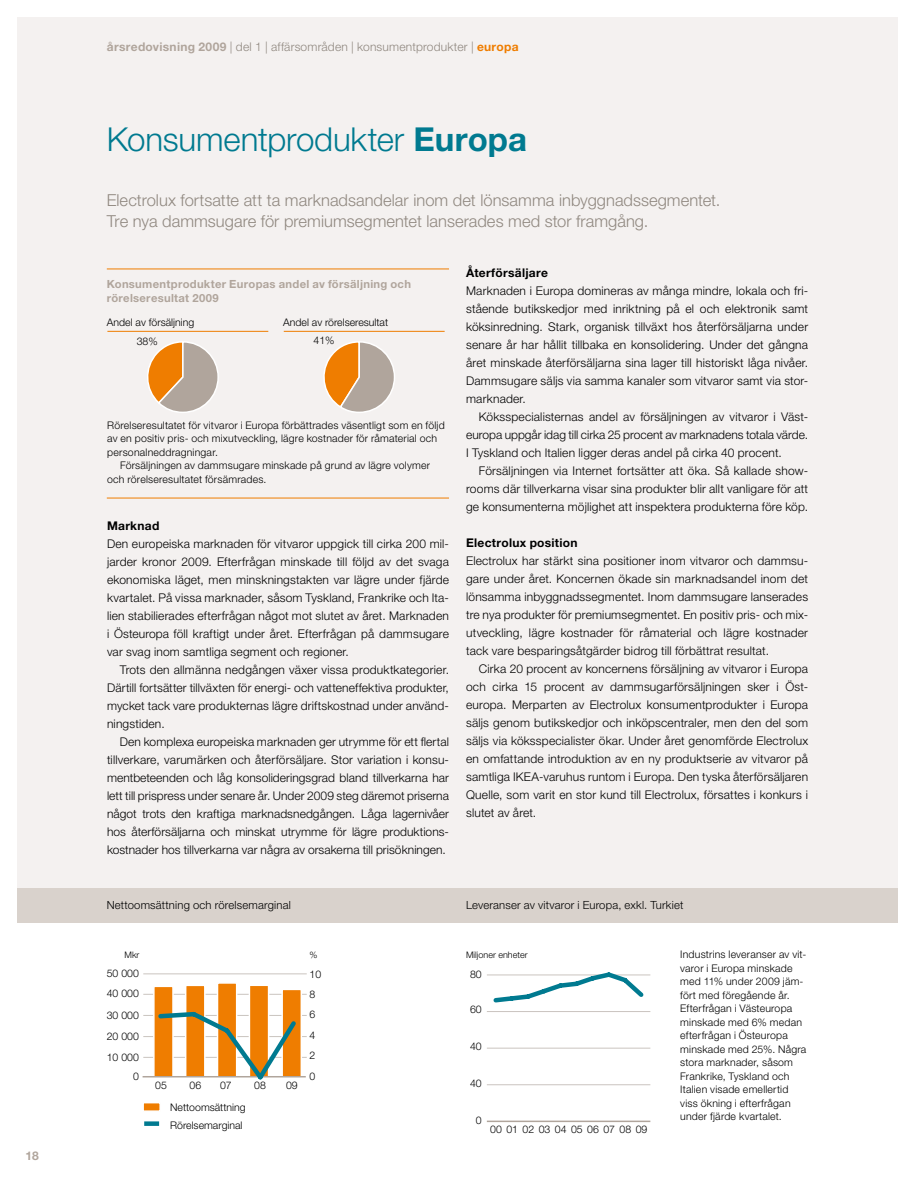
<style>
.page{position:relative;width:915px;height:1191px;background:#fff}
.page>*{position:absolute;margin:0;border:0;box-sizing:border-box;transform-origin:0 0}
.t1{font:300 33px "Helvetica Neue LT Std";letter-spacing:-.005em;color:#007a90}
.t2{font:300 16.5px/21px "Helvetica Neue LT Std";color:#908880}
.t3{font:300 12px/18px "Helvetica Neue LT Std";letter-spacing:.015em;color:#000;text-align:justify}
.t4{font:300 12px "Helvetica Neue LT Std";letter-spacing:.015em;color:#908880}
.t5{font:700 12px "Helvetica Neue LT Std";letter-spacing:.025em;color:#000}
.t6{font:300 12px "Helvetica Neue LT Std";letter-spacing:.015em;color:#b0a59c}
.t7{font:700 12px "Helvetica Neue LT Std";color:#b0a59c}
.t8{font:300 11.25px "Helvetica Neue LT Std";letter-spacing:.015em;color:#000}
.t9{font:700 11.25px/13.5px "Helvetica Neue LT Std";letter-spacing:.025em;color:#b0a59c}
.t10{font:300 10.5px/13.5px "Helvetica Neue LT Std";letter-spacing:.02em;color:#000}
.t11{font:300 10.5px/18.5px "Helvetica Neue LT Std";color:#000}
.t12{font:300 9px "Helvetica Neue LT Std";color:#000}
.s1{font-weight:700;color:#b0a59c}
.s2{font-weight:700;color:#ef7d00}
.s3{font-weight:700}
</style>
<div class="page">
<div style="left:17px;top:17px;width:880px;height:905px;background:#f4f1f0"></div>
<div style="left:17px;top:888px;width:880px;height:34px;background:#d9d2cc"></div>
<hr style="left:107px;top:497px;width:342px;height:1px;background:#ef7d00">
<hr style="left:107px;top:268px;width:342px;height:1px;background:#ef7d00">
<svg style="left:324px;top:341px;width:71px;height:72px"></svg>
<hr style="left:284px;top:331px;width:160px;height:1px;background:#ef7d00">
<svg style="left:147px;top:341px;width:72px;height:72px"></svg>
<hr style="left:107px;top:331px;width:161px;height:1px;background:#ef7d00">
<hr style="left:143px;top:973px;width:163px;height:1px;background:#cac4bf">
<hr style="left:143px;top:994px;width:163px;height:1px;background:#cac4bf">
<hr style="left:143px;top:1015px;width:163px;height:1px;background:#cac4bf">
<hr style="left:143px;top:1036px;width:163px;height:1px;background:#cac4bf">
<hr style="left:143px;top:1057px;width:163px;height:1px;background:#cac4bf">
<div style="left:142px;top:1102px;width:19px;height:10px;background:#ef7d00;border:2px solid #fff"></div>
<div style="left:153px;top:985px;width:21px;height:93px;background:#ef7d00;border:2px solid #fff"></div>
<svg style="left:144px;top:1121px;width:15px;height:4px"></svg>
<div style="left:185px;top:984px;width:20px;height:94px;background:#ef7d00;border:2px solid #fff"></div>
<div style="left:217px;top:982px;width:20px;height:96px;background:#ef7d00;border:2px solid #fff"></div>
<div style="left:248px;top:984px;width:21px;height:94px;background:#ef7d00;border:2px solid #fff"></div>
<div style="left:281px;top:988px;width:21px;height:90px;background:#ef7d00;border:2px solid #fff"></div>
<hr style="left:142px;top:1076px;width:164px;height:1px;background:#b0a59c">
<svg style="left:156px;top:1008px;width:144px;height:72px"></svg>
<hr style="left:486px;top:974px;width:164px;height:1px;background:#cac4bf">
<hr style="left:486px;top:1011px;width:164px;height:1px;background:#cac4bf">
<hr style="left:486px;top:1048px;width:164px;height:1px;background:#cac4bf">
<hr style="left:486px;top:1084px;width:164px;height:1px;background:#cac4bf">
<hr style="left:486px;top:1120px;width:164px;height:2px;background:#b0a59c">
<svg style="left:490px;top:972px;width:157px;height:31px"></svg>
<p class="t7" style="left:26px;top:1148px;width:15px">18</p>
<p class="t4" style="left:107px;top:39px;width:413px"><span class="s1">årsredovisning 2009</span> | del 1 | affärsområden | konsumentprodukter | <span class="s2">europa</span></p>
<p class="t6" style="left:106px;top:39px;width:36px">av nitt</p>
<h1 class="t1" style="left:107px;top:119px;width:421px">Konsumentprodukter <span class="s3">Europa</span></h1>
<h2 class="t2" style="left:107px;top:189px;width:614px">Electrolux fortsatte att ta marknadsandelar inom det lönsamma inbyggnadssegmentet.<br>Tre nya dammsugare för premiumsegmentet lanserades med stor framgång.</h2>
<p class="t9" style="left:107px;top:277px;width:305px">Konsumentprodukter Europas andel av försäljning och rörelseresultat 2009</p>
<p class="t11" style="left:137px;top:312px;width:59px;line-height:18.9px;text-indent:-30px">Andel av försäljning<br>38%</p>
<p class="t11" style="left:313px;top:312px;width:76px;text-indent:-30px">Andel av rörelseresultat<br>41%</p>
<p class="t10" style="left:107px;top:418px;width:339px">Rörelseresultatet för vitvaror i Europa förbättrades väsentligt som en följd av en positiv pris- och mixutveckling, lägre kostnader för råmaterial och personalneddragningar.</p>
<p class="t10" style="left:107px;top:458px;width:324px;text-indent:13px">Försäljningen av dammsugare minskade på grund av lägre volymer och rörelseresultatet försämrades.</p>
<p class="t5" style="left:107px;top:518px;width:54px">Marknad</p>
<p class="t3" style="left:107px;top:534px;width:343px">Den europeiska marknaden för vitvaror uppgick till cirka 200 mil&shy;jarder kronor 2009. Efterfrågan minskade till följd av det svaga ekonomiska läget, men minskningstakten var lägre under fjärde kvartalet. På vissa marknader, såsom Tyskland, Frankrike och Ita&shy;lien stabilierades efterfrågan något mot slutet av året. Marknaden i Östeuropa föll kraftigt under året. Efterfrågan på dammsugare var svag inom samtliga segment och regioner.</p>
<p class="t3" style="left:107px;top:660px;width:343px;text-indent:13px">Trots den allmänna nedgången växer vissa produktkategorier.<br>Därtill fortsätter tillväxten för energi- och vatteneffektiva produkter, mycket tack vare produkternas lägre driftskostnad under använd&shy;ningstiden.</p>
<p class="t3" style="left:107px;top:732px;width:343px;text-indent:13px">Den komplexa europeiska marknaden ger utrymme för ett flertal tillverkare, varumärken och återförsäljare. Stor variation i konsu&shy;mentbeteenden och låg konsolideringsgrad bland tillverkarna har lett till prispress under senare år. Under 2009 steg däremot priserna något trots den kraftiga marknadsnedgången. Låga lagernivåer hos återförsäljarna och minskat utrymme för lägre produktions&shy;kostnader hos tillverkarna var några av orsakerna till prisökningen.</p>
<p class="t5" style="left:466px;top:265px;width:83px">Återförsäljare</p>
<p class="t3" style="left:466px;top:282px;width:343px">Marknaden i Europa domineras av många mindre, lokala och fri&shy;stående butikskedjor med inriktning på el och elektronik samt köksinredning. Stark, organisk tillväxt hos återförsäljarna under senare år har hållit tillbaka en konsolidering. Under det gångna året minskade återförsäljarna sina lager till historiskt låga nivåer.<br>Dammsugare säljs via samma kanaler som vitvaror samt via stor&shy;marknader.</p>
<p class="t3" style="left:466px;top:408px;width:343px;text-indent:13px">Köksspecialisternas andel av försäljningen av vitvaror i Väst&shy;europa uppgår idag till cirka 25 procent av marknadens totala värde.<br>I Tyskland och Italien ligger deras andel på cirka 40 procent.</p>
<p class="t3" style="left:466px;top:462px;width:343px;text-indent:13px">Försäljningen via Internet fortsätter att öka. Så kallade show&shy;rooms där tillverkarna visar sina produkter blir allt vanligare för att ge konsumenterna möjlighet att inspektera produkterna före köp.</p>
<p class="t5" style="left:466px;top:535px;width:113px">Electrolux position</p>
<p class="t3" style="left:466px;top:552px;width:343px">Electrolux har stärkt sina positioner inom vitvaror och dammsu&shy;gare under året. Koncernen ökade sin marknadsandel inom det lönsamma inbyggnadssegmentet. Inom dammsugare lanserades tre nya produkter för premiumsegmentet. En positiv pris- och mix&shy;utveckling, lägre kostnader för råmaterial och lägre kostnader tack vare besparingsåtgärder bidrog till förbättrat resultat.</p>
<p class="t3" style="left:466px;top:660px;width:343px;text-align:left;text-indent:13px">Cirka 20 procent av koncernens försäljning av vitvaror i Europa och cirka 15 procent av dammsugarförsäljningen sker i Öst&shy;europa. Merparten av Electrolux konsumentprodukter i Europa säljs genom butikskedjor och inköpscentraler, men den del som säljs via köksspecialister ökar. Under året genomförde Electrolux en omfattande introduktion av en ny produktserie av vitvaror på samtliga IKEA-varuhus runtom i Europa. Den tyska återförsäljaren Quelle, som varit en stor kund till Electrolux, försattes i konkurs i slutet av året.</p>
<p class="t8" style="left:107px;top:898px;width:185px">Nettoomsättning och rörelsemarginal</p>
<p class="t12" style="left:124px;top:949px;width:16px">Mkr</p>
<p class="t11" style="left:107px;top:963px;width:34px;line-height:20.1px">50 000<br>40 000</p>
<p class="t10" style="left:107px;top:1004px;width:34px;line-height:20.9px;text-align:justify">30 000<br>20 000<br>10 000</p>
<p class="t10" style="left:133px;top:1069px;width:7px">0</p>
<p class="t10" style="left:155px;top:1078px;width:13px">05</p>
<p class="t10" style="left:189px;top:1078px;width:13px">06</p>
<p class="t10" style="left:220px;top:1078px;width:13px">07</p>
<p class="t10" style="left:254px;top:1078px;width:13px">08</p>
<p class="t10" style="left:286px;top:1078px;width:13px">09</p>
<p class="t11" style="left:170px;top:1097px;width:77px;line-height:18px">Nettoomsättning<br>Rörelsemarginal</p>
<p class="t12" style="left:309px;top:949px;width:10px">%</p>
<p class="t10" style="left:309px;top:963px;width:13px;line-height:20.4px">10<br>8<br>6<br>4<br>2<br>0</p>
<p class="t8" style="left:466px;top:898px;width:219px">Leveranser av vitvaror i Europa, exkl. Turkiet</p>
<p class="t12" style="left:466px;top:949px;width:63px">Miljoner enheter</p>
<p class="t10" style="left:470px;top:967px;width:13px">80</p>
<p class="t10" style="left:470px;top:1002px;width:13px">60</p>
<p class="t10" style="left:470px;top:1039px;width:13px">40</p>
<p class="t10" style="left:470px;top:1076px;width:13px">40</p>
<p class="t10" style="left:475px;top:1113px;width:7px">0</p>
<p class="t11" style="left:490px;top:1120px;width:159px">00 01 02 03 04 05 06 07 08 09</p>
<p class="t10" style="left:680px;top:947px;width:128px">Industrins leveranser av vit&shy;varor i Europa minskade med 11% under 2009 jäm&shy;fört med föregående år.<br>Efterfrågan i Västeuropa minskade med 6% medan efterfrågan i Östeuropa minskade med 25%. Några stora marknader, såsom<br>Frankrike, Tyskland och<br>Italien visade emellertid viss ökning i efterfrågan under fjärde kvartalet.</p>
</div>
